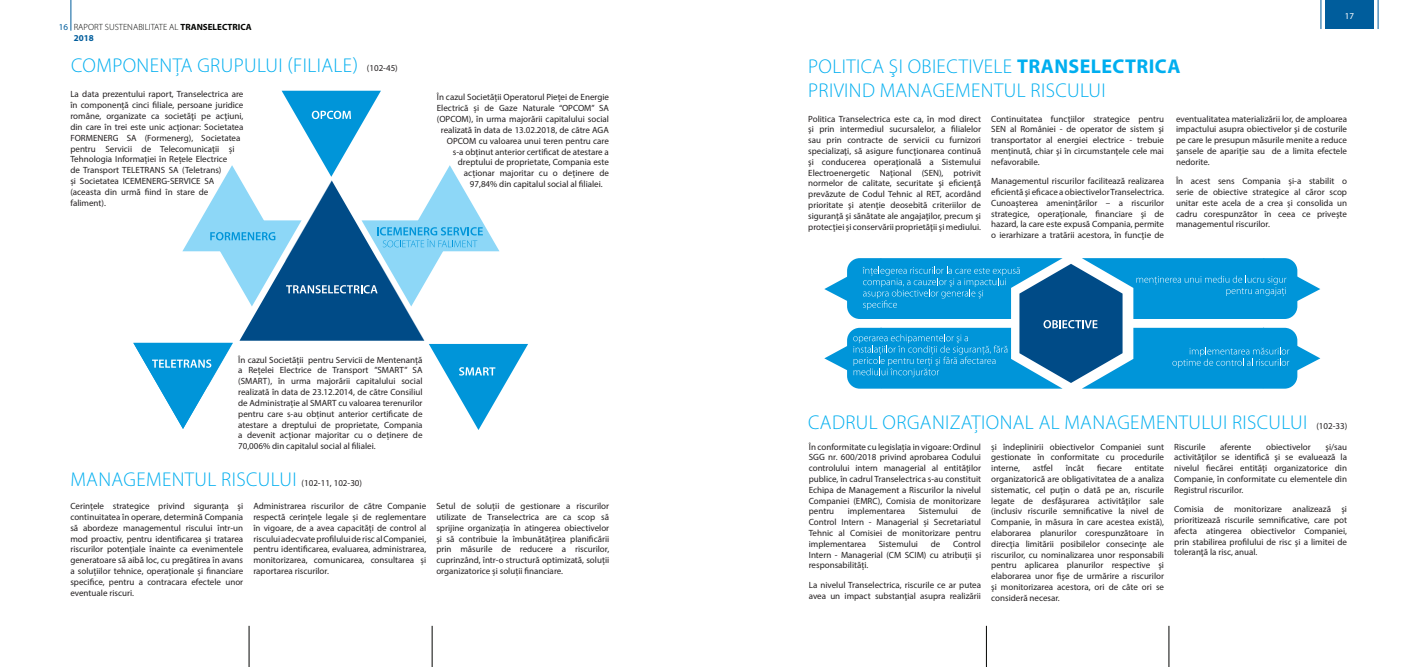
<style>
.page{position:relative;width:1418px;height:667px;background:#fff}
.page>*{position:absolute;margin:0;border:0;box-sizing:border-box;transform-origin:0 0}
.t1{font:300 20px "Myriad Pro";letter-spacing:.02em;color:#00aeef}
.t2{font:700 20px "Myriad Pro";letter-spacing:.02em;color:#00aeef}
.t3{font:9px/10.8px "Myriad Pro";color:#231f20;text-align:justify}
.t4{font:300 9px/10.8px "Myriad Pro";color:#040503}
.t5{font:9px "Myriad Pro";color:#fff}
.s1{font-weight:400;color:#005d9c}
.s2{font-weight:700}
.s3{font-weight:700;color:#005d9c}
.s4{font-weight:300}
</style>
<div class="page">
<hr style="left:70px;top:0;width:1px;height:31px;background:#005d9c">
<hr style="left:985px;top:625px;width:1px;height:41px;background:#040503">
<hr style="left:1168px;top:625px;width:1px;height:41px;background:#040503">
<svg style="left:1320px;top:0;width:1px;height:29px"></svg>
<svg style="left:1377px;top:0;width:1px;height:29px"></svg>
<hr style="left:248px;top:625px;width:1px;height:41px;background:#040503">
<hr style="left:431px;top:625px;width:1px;height:41px;background:#040503">
<div style="left:1325px;top:0;width:48px;height:28px;background:#005d9c"></div>
<svg style="left:133px;top:91px;width:395px;height:338px"></svg>
<svg style="left:824px;top:258px;width:496px;height:130px"></svg>
<p class="t4" style="left:74px;top:22px;width:179px;text-indent:-15px"><span class="s1">16</span> RAPORT SUSTENABILITATE AL <span class="s2">TRANSELECTRICA<br></span><span class="s3">2018</span></p>
<h1 class="t1" style="left:71px;top:54px;width:26px">COMPO</h1>
<h1 class="t1" style="left:137px;top:54px;width:74px">NENȚA GRUPU</h1>
<h1 class="t1" style="left:257px;top:54px;width:102px">LUI (FI LIALE)</h1>
<p class="t3" style="left:70px;top:89px;width:175px;text-align:left">La data prezentului raport, Transelectrica are în componență cinci filiale, persoane juridice române, organizate ca societăţi pe acţiuni, din care în trei este unic acționar: Societatea FORMENERG SA (Formenerg), Societatea pentru Servicii de Telecomunicații și Tehnologia Informației în Rețele Electrice<br>de Transport TELETRANS SA (Teletrans)<br>și Societatea ICEMENERG-SERVICE SA (aceasta din urmă fiind în stare de faliment).</p>
<p class="t3" style="left:367px;top:63px;width:32px">(102-45)</p>
<p class="t3" style="left:437px;top:92px;width:174px">În cazul Societății Operatorul Pieței de Energie</p>
<p class="t3" style="left:437px;top:103px;width:173px">Electrică și de Gaze Naturale “OPCOM” SA</p>
<p class="t3" style="left:437px;top:113px;width:174px">(OPCOM), în urma majorării capitalului social</p>
<p class="t3" style="left:441px;top:124px;width:170px">realizată în data de 13.02.2018, de către AGA</p>
<p class="t3" style="left:447px;top:135px;width:164px">OPCOM cu valoarea unui teren pentru care</p>
<p class="t3" style="left:453px;top:146px;width:158px">s-a obținut anterior certificat de atestare a</p>
<p class="t3" style="left:458px;top:157px;width:152px">dreptului de proprietate, Compania este</p>
<p class="t3" style="left:464px;top:167px;width:146px">acționar majoritar cu o deținere de</p>
<p class="t3" style="left:470px;top:178px;width:134px">97,84% din capitalul social al filialei.</p>
<p class="t3" style="left:238px;top:354px;width:186px">În cazul Societății pentru Servicii de Mentenanță a Rețelei Electrice de Transport ”SMART” SA (SMART), în urma majorării capitalului social realizată în data de 23.12.2014, de către Consiliul de Administrație al SMART cu valoarea terenurilor pentru care s-au obținut anterior certificate de atestare a dreptului de proprietate, Compania a devenit acționar majoritar cu o deținere de 70,006% din capitalul social al filialei.</p>
<h1 class="t1" style="left:71px;top:468px;width:66px">MANAGEME</h1>
<h1 class="t1" style="left:172px;top:468px;width:60px">NTU L RISCU</h1>
<h1 class="t1" style="left:271px;top:468px;width:17px">LUI</h1>
<p class="t3" style="left:301px;top:477px;width:62px">(102-11, 102-30)</p>
<p class="t3" style="left:70px;top:500px;width:174px">Cerințele strategice privind siguranța și continuitatea în operare, determină Compania să abordeze managementul riscului într-un mod proactiv, pentru identificarea și tratarea riscurilor potențiale înainte ca evenimentele generatoare să aibă loc, cu pregătirea în avans a soluțiilor tehnice, operaționale și financiare specifice, pentru a contracara efectele unor eventuale riscuri.</p>
<p class="t3" style="left:253px;top:500px;width:174px">Administrarea riscurilor de către Companie respectă cerințele legale și de reglementare în vigoare, de a avea capacități de control al riscului adecvate profilului de risc al Companiei, pentru identificarea, evaluarea, administrarea, monitorizarea, comunicarea, consultarea și raportarea riscurilor.</p>
<p class="t3" style="left:436px;top:500px;width:174px">Setul de soluții de gestionare a riscurilor utilizate de Transelectrica are ca scop să sprijine organizația în atingerea obiectivelor și să contribuie la îmbunătățirea planificării prin măsurile de reducere a riscurilor, cuprinzând, într-o structură optimizată, soluții organizatorice și soluții financiare.</p>
<h1 class="t1" style="left:808px;top:56px;width:110px">POLITICA ŞI OBIECTI</h1>
<h1 class="t2" style="left:973px;top:54px;width:209px"><span class="s4">VELE</span> TRANSELECTRICA</h1>
<h1 class="t1" style="left:808px;top:80px;width:138px">PRIVI ND MANAGEME</h1>
<h1 class="t1" style="left:981px;top:80px;width:60px">NTU L RISCU</h1>
<h1 class="t1" style="left:1080px;top:80px;width:17px">LUI</h1>
<p class="t5" style="left:1344px;top:11px;width:11px">17</p>
<p class="t3" style="left:808px;top:113px;width:174px">Politica Transelectrica este ca, în mod direct şi prin intermediul sucursalelor, a filialelor sau prin contracte de servicii cu furnizori specializaţi, să asigure funcţionarea continuă şi conducerea operaţională a Sistemului Electroenergetic Naţional (SEN), potrivit normelor de calitate, securitate şi eficienţă prevăzute de Codul Tehnic al RET, acordând prioritate şi atenţie deosebită criteriilor de siguranţă şi sănătate ale angajaţilor, precum şi protecţiei şi conservării proprietăţii şi mediului.</p>
<p class="t3" style="left:991px;top:113px;width:174px">Continuitatea funcţiilor strategice pentru SEN al României - de operator de sistem şi transportator al energiei electrice - trebuie menţinută, chiar şi în circumstanţele cele mai nefavorabile.</p>
<p class="t3" style="left:991px;top:175px;width:174px">Managementul riscurilor facilitează realizarea eficientă şi eficace a obiectivelor Transelectrica.<br>Cunoaşterea ameninţărilor – a riscurilor strategice, operaţionale, financiare şi de hazard, la care este expusă Compania, permite o ierarhizare a tratării acestora, în funcţie de</p>
<p class="t3" style="left:1175px;top:113px;width:172px">eventualitatea materializării lor, de amploarea impactului asupra obiectivelor şi de costurile pe care le presupun măsurile menite a reduce şansele de apariţie sau de a limita efectele nedorite.</p>
<p class="t3" style="left:1175px;top:175px;width:172px">În acest sens Compania și-a stabilit o serie de obiective strategice al căror scop unitar este acela de a crea și consolida un cadru corespunzător în ceea ce priveşte managementul riscurilor.</p>
<h1 class="t1" style="left:808px;top:410px;width:36px">CADRU</h1>
<h1 class="t1" style="left:868px;top:410px;width:27px">L ORG</h1>
<h1 class="t1" style="left:919px;top:410px;width:211px">ANIZAȚIONAL AL MANAGEME</h1>
<h1 class="t1" style="left:1165px;top:410px;width:77px">NTU LUI RISCU</h1>
<h1 class="t1" style="left:1281px;top:410px;width:17px">LUI</h1>
<p class="t3" style="left:808px;top:440px;width:174px">În conformitate cu legislația in vigoare: Ordinul SGG nr. 600/2018 privind aprobarea Codului controlului intern managerial al entităţilor publice, în cadrul Transelectrica s-au constituit Echipa de Management a Riscurilor la nivelul Companiei (EMRC), Comisia de monitorizare pentru</p>
<p class="t3" style="left:1316px;top:419px;width:32px">(102-33)</p>
<p class="t3" style="left:1174px;top:440px;width:33px">Riscurile</p>
<p class="t3" style="left:1220px;top:440px;width:33px">aferente</p>
<p class="t3" style="left:1265px;top:440px;width:46px">obiectivelor</p>
<p class="t3" style="left:991px;top:440px;width:174px">și îndeplinirii obiectivelor Companiei sunt gestionate în conformitate cu procedurile interne,</p>
<p class="t3" style="left:1174px;top:440px;width:174px;text-indent:151px">şi/sau activităţilor se identifică şi se evaluează la nivelul fiecărei entități organizatorice din Companie, în conformitate cu elementele din Registrul riscurilor.</p>
<p class="t3" style="left:1174px;top:503px;width:174px">Comisia de monitorizare analizează şi prioritizează riscurile semnificative, care pot afecta atingerea obiectivelor Companiei, prin stabilirea profilului de risc şi a limitei de toleranţă la risc, anual.</p>
<p class="t3" style="left:1032px;top:462px;width:22px">astfel</p>
<p class="t3" style="left:1065px;top:462px;width:20px">încât</p>
<p class="t3" style="left:1096px;top:462px;width:26px">fiecare</p>
<p class="t3" style="left:991px;top:462px;width:174px;text-indent:143px">entitate organizatorică are obligativitatea de a analiza sistematic, cel puţin o dată pe an, riscurile legate de desfăşurarea activităţilor sale (inclusiv riscurile semnificative la nivel de Companie, în măsura în care acestea există), elaborarea planurilor corespunzătoare în direcţia limitării posibilelor consecinţe ale riscurilor, cu nominalizarea unor responsabili pentru aplicarea planurilor respective şi elaborarea unor fişe de urmărire a riscurilor şi monitorizarea acestora, ori de câte ori se consideră necesar.</p>
<p class="t3" style="left:808px;top:505px;width:174px;text-indent:163px">de Control Intern - Managerial și Secretariatul Tehnic al Comisiei de monitorizare pentru implementarea</p>
<p class="t3" style="left:847px;top:505px;width:59px">implementarea</p>
<p class="t3" style="left:918px;top:505px;width:41px">Sistemului</p>
<p class="t3" style="left:808px;top:538px;width:174px;text-indent:144px">Control Intern - Managerial (CM SCIM) cu atribuții și responsabilități.</p>
<p class="t3" style="left:808px;top:579px;width:174px">La nivelul Transelectrica, riscurile ce ar putea avea un impact substanţial asupra realizării</p>
<p class="t3" style="left:878px;top:538px;width:41px">Sistemului</p>
<p class="t3" style="left:930px;top:538px;width:11px">de</p>
</div>
